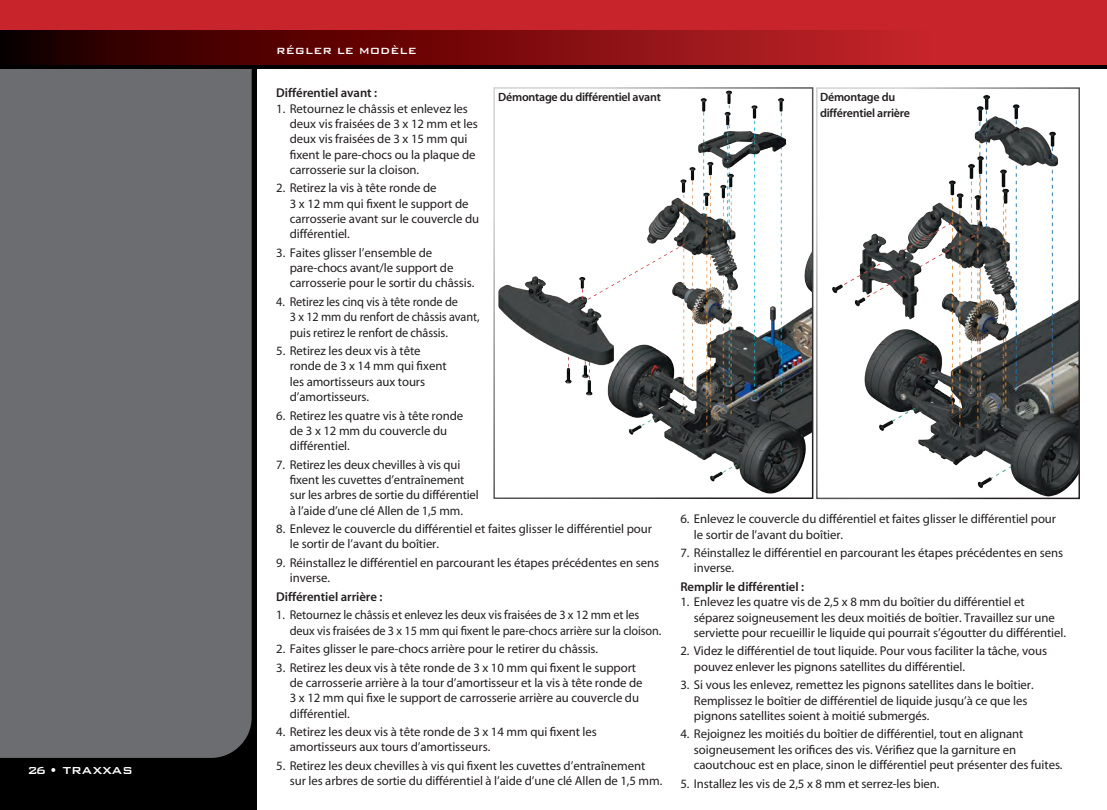
<style>
.page{position:relative;width:1107px;height:810px;background:#fff}
.page>*{position:absolute;margin:0;border:0;box-sizing:border-box;transform-origin:0 0}
.t1{font:13.5px "Bank Gothic Medium BT";color:#fff}
.t2{font:12.75px/15.3px "Myriad";letter-spacing:-.005em;color:#231f20}
.t3{font:12.75px/15.3px "Myriad";letter-spacing:-.005em;color:#231f20;scale:.96 1}
.t4{font:600 12.75px "Myriad";letter-spacing:-.005em;color:#231f20}
.t5{font:600 12px/15.6px "Myriad";letter-spacing:-.02em;color:#231f20}
.t6{font:12px "Bank Gothic Medium BT";color:#fff}
</style>
<div class="page">
<div style="left:0;top:12px;width:257px;height:798px;background:#000"></div>
<div style="left:0;top:69px;width:252px;height:689px;background:#6c6d70"></div>
<div style="left:0;top:0;width:1107px;height:69px;background:#000"></div>
<div style="left:0;top:0;width:1107px;height:50px;background:#c8242b"></div>
<svg style="left:0;top:31px;width:1107px;height:34px;background:#7f0f12"></svg>
<img style="left:498px;top:90px;width:312px;height:404px">
<div style="left:493px;top:87px;width:320px;height:412px;border:2px solid #fff"></div>
<img style="left:832px;top:94px;width:245px;height:402px">
<div style="left:816px;top:87px;width:264px;height:412px;border:2px solid #fff"></div>
<p class="t1" style="left:27px;top:763px;width:107px">26 • TRAXXAS</p>
<p class="t6" style="left:276px;top:44px;width:142px">RÉGLER LE MODÈLE</p>
<p class="t4" style="left:276px;top:87px;width:102px">Différentiel avant :</p>
<p class="t2" style="left:290px;top:101px;width:189px;text-indent:-14px">1. Retournez le châssis et enlevez les deux vis fraisées de 3 x 12 mm et les deux vis fraisées de 3 x 15 mm qui fixent le pare-chocs ou la plaque de carrosserie sur la cloison.</p>
<p class="t2" style="left:290px;top:181px;width:191px;text-indent:-14px">2. Retirez la vis à tête ronde de<br>3 x 12 mm qui fixent le support de carrosserie avant sur le couvercle du différentiel.</p>
<p class="t2" style="left:290px;top:245px;width:186px;text-indent:-14px">3. Faites glisser l’ensemble de pare-chocs avant/le support de carrosserie pour le sortir du châssis.</p>
<p class="t3" style="left:290px;top:295px;width:199px;text-indent:-14px">4. Retirez les cinq vis à tête ronde de<br>3 x 12 mm du renfort de châssis avant, puis retirez le renfort de châssis.</p>
<p class="t2" style="left:290px;top:344px;width:158px;text-indent:-14px">5. Retirez les deux vis à tête ronde de 3 x 14 mm qui fixent les amortisseurs aux tours d’amortisseurs.</p>
<p class="t2" style="left:290px;top:408px;width:175px;text-indent:-14px">6. Retirez les quatre vis à tête ronde de 3 x 12 mm du couvercle du différentiel.</p>
<p class="t2" style="left:290px;top:457px;width:190px;text-indent:-14px">7. Retirez les deux chevilles à vis qui fixent les cuvettes d’entraînement sur les arbres de sortie du différentiel à l’aide d’une clé Allen de 1,5 mm.</p>
<p class="t2" style="left:290px;top:522px;width:364px;text-indent:-14px">8. Enlevez le couvercle du différentiel et faites glisser le différentiel pour le sortir de l’avant du boîtier.</p>
<p class="t2" style="left:290px;top:556px;width:371px;text-indent:-14px">9. Réinstallez le différentiel en parcourant les étapes précédentes en sens inverse.</p>
<p class="t4" style="left:276px;top:590px;width:108px">Différentiel arrière :</p>
<p class="t3" style="left:290px;top:608px;width:389px;text-indent:-14px">1. Retournez le châssis et enlevez les deux vis fraisées de 3 x 12 mm et les deux vis fraisées de 3 x 15 mm qui fixent le pare-chocs arrière sur la cloison.</p>
<p class="t2" style="left:276px;top:642px;width:323px">2. Faites glisser le pare-chocs arrière pour le retirer du châssis.</p>
<p class="t2" style="left:290px;top:660px;width:354px;text-indent:-14px">3. Retirez les deux vis à tête ronde de 3 x 10 mm qui fixent le support de carrosserie arrière à la tour d’amortisseur et la vis à tête ronde de 3 x 12 mm qui fixe le support de carrosserie arrière au couvercle du différentiel.</p>
<p class="t2" style="left:290px;top:725px;width:309px;text-indent:-14px">4. Retirez les deux vis à tête ronde de 3 x 14 mm qui fixent les amortisseurs aux tours d’amortisseurs.</p>
<p class="t2" style="left:290px;top:759px;width:374px;text-indent:-14px">5. Retirez les deux chevilles à vis qui fixent les cuvettes d’entraînement sur les arbres de sortie du différentiel à l’aide d’une clé Allen de 1,5 mm.</p>
<p class="t5" style="left:498px;top:90px;width:164px">Démontage du différentiel avant</p>
<p class="t5" style="left:820px;top:90px;width:92px">Démontage du différentiel arrière</p>
<p class="t2" style="left:694px;top:512px;width:364px;text-indent:-14px">6. Enlevez le couvercle du différentiel et faites glisser le différentiel pour le sortir de l’avant du boîtier.</p>
<p class="t2" style="left:694px;top:546px;width:371px;text-indent:-14px">7. Réinstallez le différentiel en parcourant les étapes précédentes en sens inverse.</p>
<p class="t4" style="left:680px;top:580px;width:125px">Remplir le différentiel :</p>
<p class="t2" style="left:694px;top:595px;width:374px;text-indent:-14px">1. Enlevez les quatre vis de 2,5 x 8 mm du boîtier du différentiel et séparez soigneusement les deux moitiés de boîtier. Travaillez sur une serviette pour recueillir le liquide qui pourrait s’égoutter du différentiel.</p>
<p class="t2" style="left:694px;top:644px;width:355px;text-indent:-14px">2. Videz le différentiel de tout liquide. Pour vous faciliter la tâche, vous pouvez enlever les pignons satellites du différentiel.</p>
<p class="t2" style="left:694px;top:678px;width:341px;text-indent:-14px">3. Si vous les enlevez, remettez les pignons satellites dans le boîtier.<br>Remplissez le boîtier de différentiel de liquide jusqu’à ce que les pignons satellites soient à moitié submergés.</p>
<p class="t2" style="left:694px;top:727px;width:370px;text-indent:-14px">4. Rejoignez les moitiés du boîtier de différentiel, tout en alignant soigneusement les orifices des vis. Vérifiez que la garniture en caoutchouc est en place, sinon le différentiel peut présenter des fuites.</p>
<p class="t2" style="left:680px;top:776px;width:261px">5. Installez les vis de 2,5 x 8 mm et serrez-les bien.</p>
</div>
